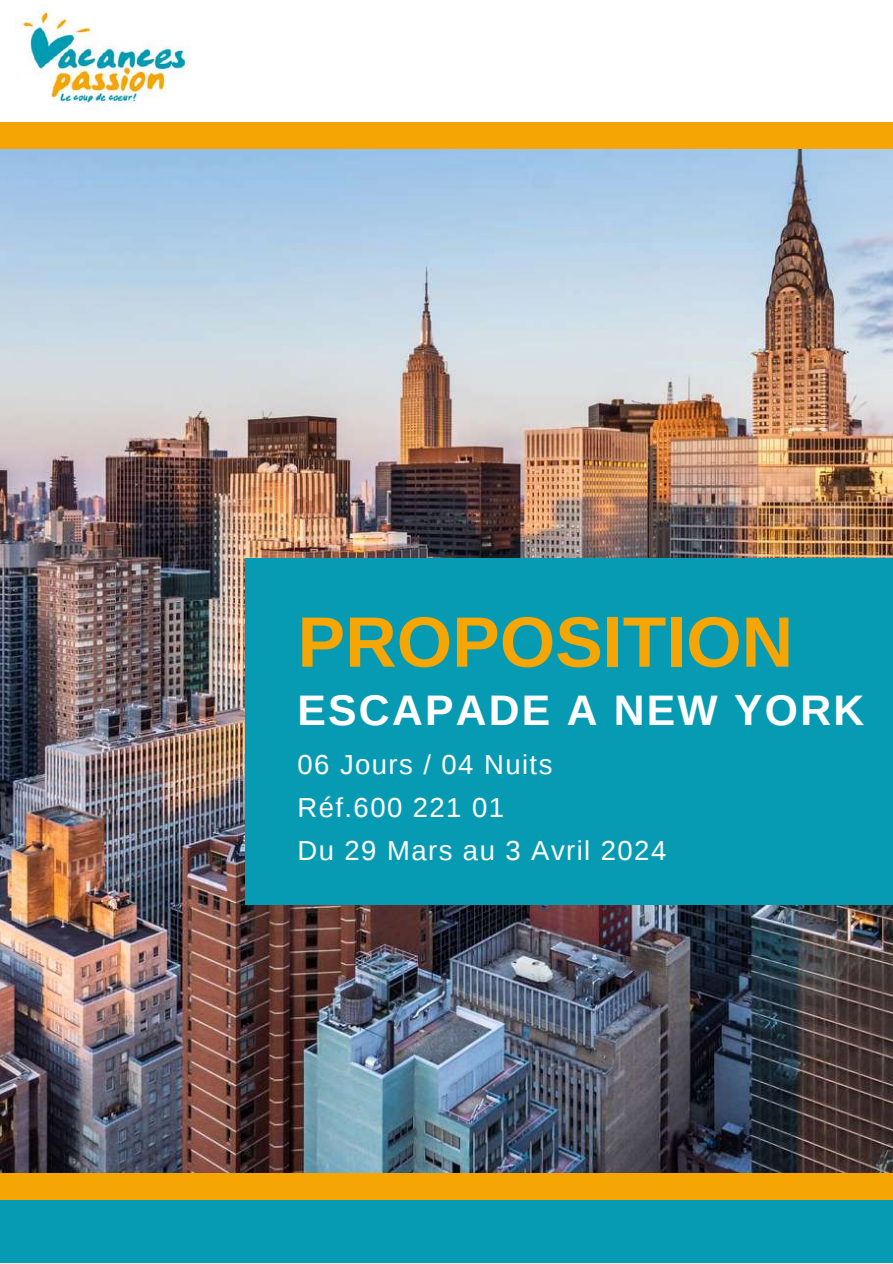
<style>
.page{position:relative;width:893px;height:1264px;background:#fff}
.page>*{position:absolute;margin:0;border:0;box-sizing:border-box;transform-origin:0 0}
.t1{font:700 71.4px "Liberation Sans";color:#f5a605}
.t2{font:700 42.75px "Liberation Sans";letter-spacing:.05em;color:#fff}
.t3{font:27.45px/42.8px "Liberation Sans";letter-spacing:.05em;color:#fff}
</style>
<div class="page">
<img style="left:0;top:149px;width:892px;height:1024px">
<div style="left:0;top:1194px;width:892px;height:68px;background:#069bb3"></div>
<div style="left:0;top:1173px;width:892px;height:25px;background:#f5a605"></div>
<div style="left:245px;top:559px;width:647px;height:345px;background:#069bb3"></div>
<img style="left:16px;top:6px;width:184px;height:117px">
<div style="left:0;top:123px;width:892px;height:26px;background:#f5a605"></div>
<h1 class="t1" style="left:297px;top:602px;width:497px">PROPOSITION</h1>
<h2 class="t2" style="left:297px;top:686px;width:568px">ESCAPADE A NEW YORK</h2>
<p class="t3" style="left:297px;top:743px;width:370px">06 Jours / 04 Nuits<br>Réf.600 221 01<br>Du 29 Mars au 3 Avril 2024</p>
</div>
